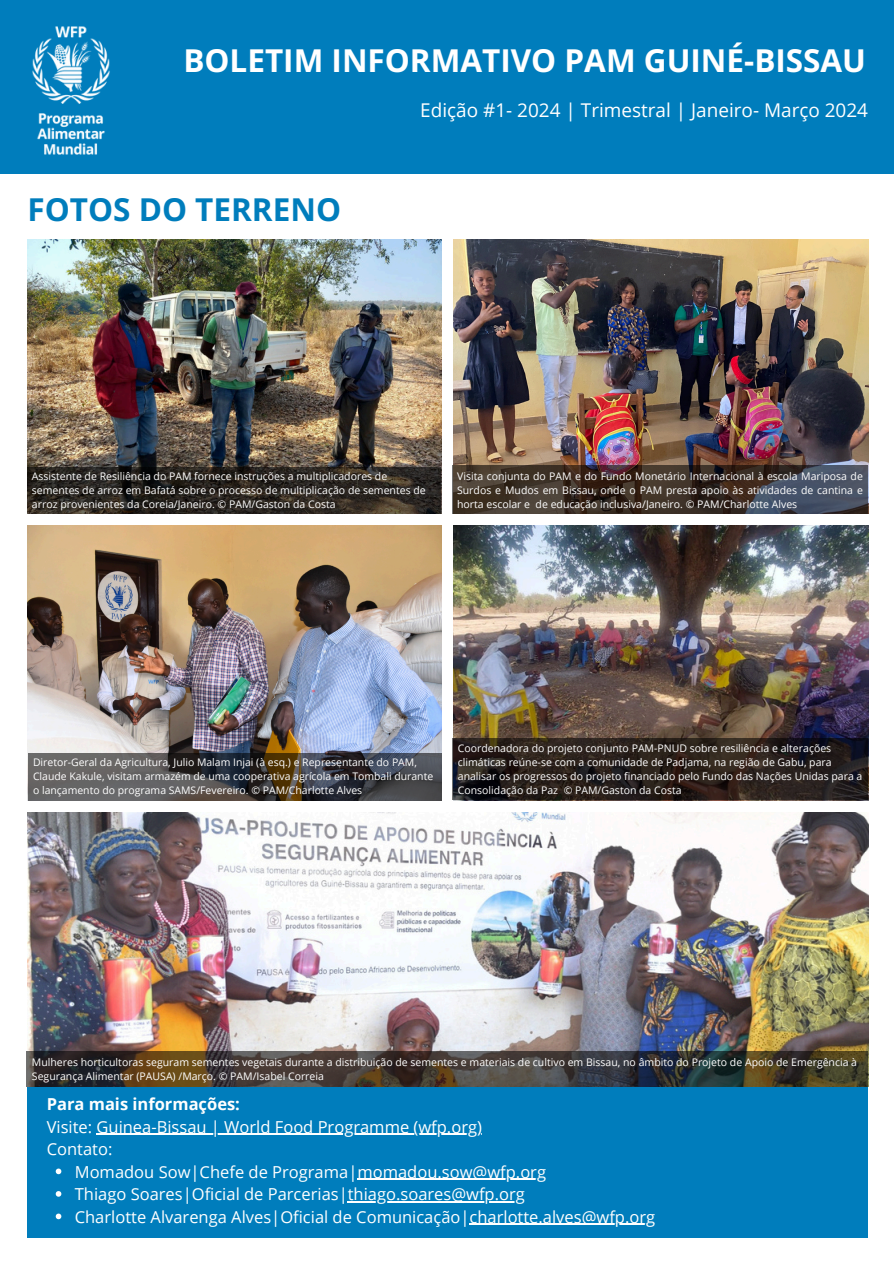
<style>
.page{position:relative;width:894px;height:1264px;background:#fff}
.page>*{position:absolute;margin:0;border:0;box-sizing:border-box;transform-origin:0 0}
.t1{font:700 31.5px "Open Sans";color:#fff}
.t2{font:700 31.5px "Open Sans";color:#007dbc}
.t3{font:18.9px "Open Sans";color:#fff}
.t4{font:16.5px/22.5px "Open Sans";color:#fff}
.t5{font:10.5px/14px "Open Sans";color:#fff}
.s1{font-weight:700}
</style>
<div class="page">
<img style="left:28px;top:239px;width:414px;height:275px">
<img style="left:453px;top:239px;width:415px;height:275px">
<img style="left:28px;top:525px;width:414px;height:276px">
<img style="left:453px;top:525px;width:415px;height:276px">
<img style="left:28px;top:812px;width:840px;height:274px">
<div style="left:0;top:0;width:893px;height:173px;background:#007dbc"></div>
<img style="left:32px;top:26px;width:78px;height:129px">
<div style="left:28px;top:1087px;width:839px;height:150px;background:#007dbc"></div>
<hr style="left:96px;top:1133px;width:386px;height:1px;background:#fff">
<svg style="left:56px;top:1168px;width:5px;height:6px"></svg>
<hr style="left:357px;top:1178px;width:189px;height:1px;background:#fff">
<svg style="left:56px;top:1191px;width:5px;height:5px"></svg>
<hr style="left:348px;top:1201px;width:176px;height:1px;background:#fff">
<svg style="left:56px;top:1213px;width:5px;height:6px"></svg>
<hr style="left:469px;top:1223px;width:186px;height:1px;background:#fff">
<svg style="left:28px;top:753px;width:413px;height:47px;background:#494748"></svg>
<svg style="left:28px;top:467px;width:412px;height:46px;background:#2a251f"></svg>
<svg style="left:452px;top:738px;width:415px;height:62px;background:#271e1b"></svg>
<svg style="left:452px;top:465px;width:415px;height:48px;background:#3e3533"></svg>
<svg style="left:27px;top:1051px;width:840px;height:36px;background:#413a30"></svg>
<h1 class="t1" style="left:183px;top:38px;width:684px">BOLETIM INFORMATIVO PAM GUINÉ-BISSAU</h1>
<h2 class="t2" style="left:28px;top:187px;width:315px">FOTOS DO TERRENO</h2>
<h1 class="t3" style="left:420px;top:97px;width:449px">Edição #1- 2024 | Trimestral | Janeiro- Março 2024</h1>
<p class="t5" style="left:32px;top:469px;width:395px">Assistente de Resiliência do PAM fornece instruções a multiplicadores de sementes de arroz em Bafatá sobre o processo de multiplicação de sementes de arroz provenientes da Coreia/Janeiro. © PAM/Gaston da Costa</p>
<p class="t5" style="left:457px;top:469px;width:407px;text-align:justify">Visita conjunta do PAM e do Fundo Monetário Internacional à escola Mariposa de Surdos e Mudos em Bissau, onde o PAM presta apoio às atividades de cantina e horta escolar e de educação inclusiva/Janeiro. © PAM/Charlotte Alves</p>
<h3 class="t5" style="left:33px;top:755px;width:401px">Diretor-Geral da Agricultura, Julio Malam Injai (à esq.) e Representante do PAM,<br>Claude Kakule, visitam armazém de uma cooperativa agrícola em Tombali durante o lançamento do programa SAMS/Fevereiro. © PAM/Charlotte Alves</h3>
<p class="t5" style="left:457px;top:741px;width:406px">Coordenadora do projeto conjunto PAM-PNUD sobre resiliência e alterações climáticas reúne-se com a comunidade de Padjama, na região de Gabu, para analisar os progressos do projeto financiado pelo Fundo das Nações Unidas para a Consolidação da Paz © PAM/Gaston da Costa</p>
<p class="t5" style="left:32px;top:1054px;width:826px">Mulheres horticultoras seguram sementes vegetais durante a distribuição de sementes e materiais de cultivo em Bissau, no âmbito do Projeto de Apoio de Emergência à<br>Segurança Alimentar (PAUSA) /Março. © PAM/Isabel Correia</p>
<p class="t4" style="left:47px;top:1092px;width:436px"><span class="s1">Para mais informações:<br></span>Visite: Guinea-Bissau | World Food Programme (wfp.org)</p>
<p class="t4" style="left:75px;top:1137px;width:472px;text-indent:-28px">Contato:<br>Momadou Sow|Chefe de Programa|momadou.sow@wfp.org</p>
<p class="t4" style="left:75px;top:1182px;width:451px">Thiago Soares|Oficial de Parcerias|thiago.soares@wfp.org</p>
<p class="t4" style="left:75px;top:1204px;width:581px">Charlotte Alvarenga Alves|Oficial de Comunicação|charlotte.alves@wfp.org</p>
</div>
